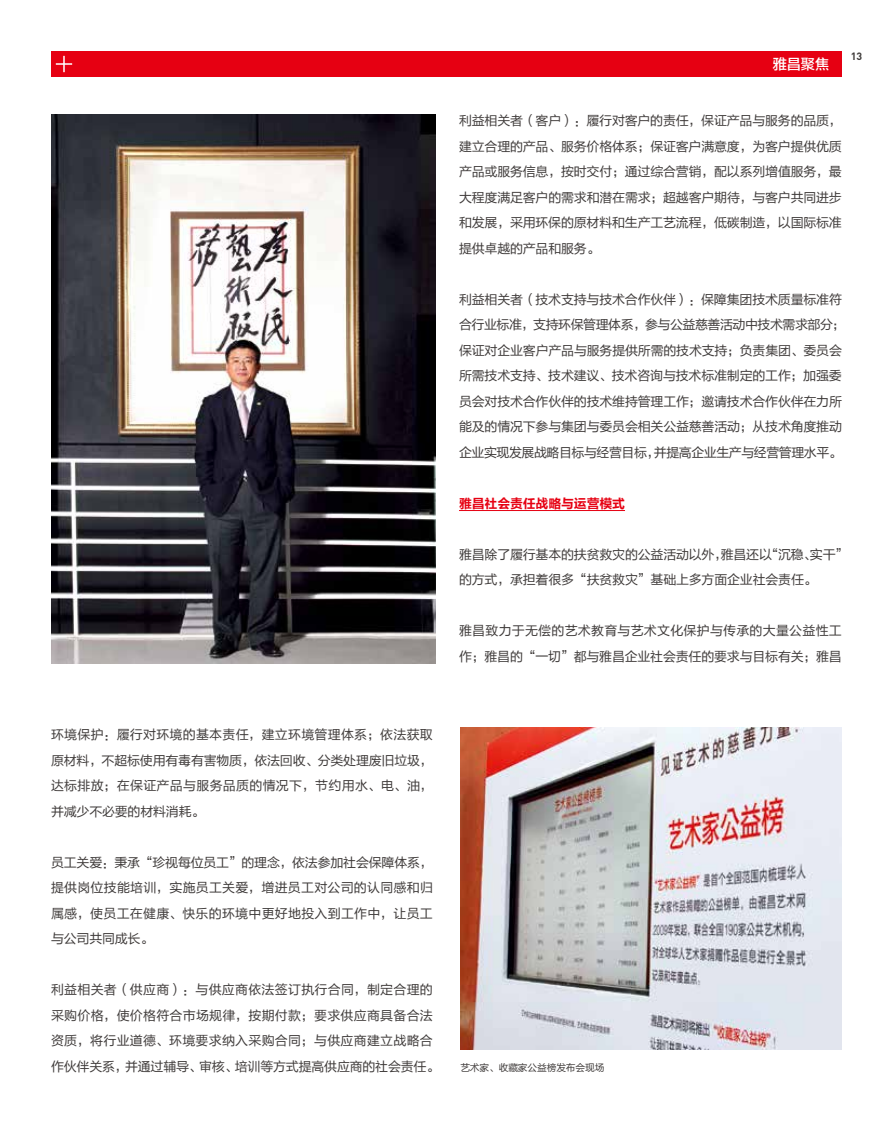
<style>
.page{position:relative;width:893px;height:1123px;background:#fff}
.page>*{position:absolute;margin:0;border:0;box-sizing:border-box;transform-origin:0 0}
.t1{font:14.25px "FZLTZHK GBK1 0";color:#fff}
.t2{font:12.9px/25.5px "FZLTHK GBK1 0";letter-spacing:-.015em;color:#3e3a39;text-align:justify}
.t3{font:12.9px/25.5px "FZLTHK GBK1 0";letter-spacing:.02em;color:#3e3a39}
.t4{font:12.9px "FZLTCHK GBK1 0";letter-spacing:-.015em;color:#e60012}
.t5{font:700 10.5px "DIN";color:#3e3a39}
.t6{font:9.75px "FZLTHK GBK1 0";letter-spacing:-.015em;color:#3e3a39}
</style>
<div class="page">
<div style="left:51px;top:51px;width:791px;height:26px;background:#e60012"></div>
<svg style="left:56px;top:56px;width:16px;height:16px"></svg>
<hr style="left:459px;top:510px;width:166px;height:1px;background:#e60012">
<img style="left:51px;top:114px;width:384px;height:549px">
<img style="left:460px;top:727px;width:382px;height:322px">
<p class="t2" style="left:51px;top:722px;width:383px">环境保护：履行对环境的基本责任，建立环境管理体系；依法获取原材料，不超标使用有毒有害物质，依法回收、分类处理废旧垃圾，达标排放；在保证产品与服务品质的情况下，节约用水、电、油，并减少不必要的材料消耗。</p>
<p class="t2" style="left:51px;top:850px;width:383px">员工关爱：秉承“珍视每位员工”的理念，依法参加社会保障体系，提供岗位技能培训，实施员工关爱，增进员工对公司的认同感和归属感，使员工在健康、快乐的环境中更好地投入到工作中，让员工与公司共同成长。</p>
<p class="t3" style="left:51px;top:977px;width:390px">利益相关者（供应商）：与供应商依法签订执行合同，制定合理的采购价格，使价格符合市场规律，按期付款；要求供应商具备合法资质，将行业道德、环境要求纳入采购合同；与供应商建立战略合作伙伴关系，并通过辅导、审核、培训等方式提高供应商的社会责任。</p>
<p class="t1" style="left:773px;top:56px;width:58px">雅昌聚焦</p>
<p class="t5" style="left:851px;top:49px;width:13px">13</p>
<p class="t2" style="left:459px;top:108px;width:384px">利益相关者（客户）：履行对客户的责任，保证产品与服务的品质，建立合理的产品、服务价格体系；保证客户满意度，为客户提供优质产品或服务信息，按时交付；通过综合营销，配以系列增值服务，最大程度满足客户的需求和潜在需求；超越客户期待，与客户共同进步和发展，采用环保的原材料和生产工艺流程，低碳制造，以国际标准提供卓越的产品和服务。</p>
<p class="t2" style="left:459px;top:287px;width:388px;text-align:left">利益相关者（技术支持与技术合作伙伴）：保障集团技术质量标准符合行业标准，支持环保管理体系，参与公益慈善活动中技术需求部分；保证对企业客户产品与服务提供所需的技术支持；负责集团、委员会所需技术支持、技术建议、技术咨询与技术标准制定的工作；加强委员会对技术合作伙伴的技术维持管理工作；邀请技术合作伙伴在力所能及的情况下参与集团与委员会相关公益慈善活动；从技术角度推动企业实现发展战略目标与经营目标，并提高企业生产与经营管理水平。</p>
<p class="t4" style="left:459px;top:496px;width:168px">雅昌社会责任战略与运营模式</p>
<p class="t2" style="left:459px;top:542px;width:391px">雅昌除了履行基本的扶贫救灾的公益活动以外，雅昌还以“沉稳、实干”的方式，承担着很多“扶贫救灾”基础上多方面企业社会责任。</p>
<p class="t3" style="left:459px;top:618px;width:384px">雅昌致力于无偿的艺术教育与艺术文化保护与传承的大量公益性工作；雅昌的“一切”都与雅昌企业社会责任的要求与目标有关；雅昌</p>
<p class="t6" style="left:460px;top:1061px;width:146px">艺术家、收藏家公益榜发布会现场</p>
</div>
